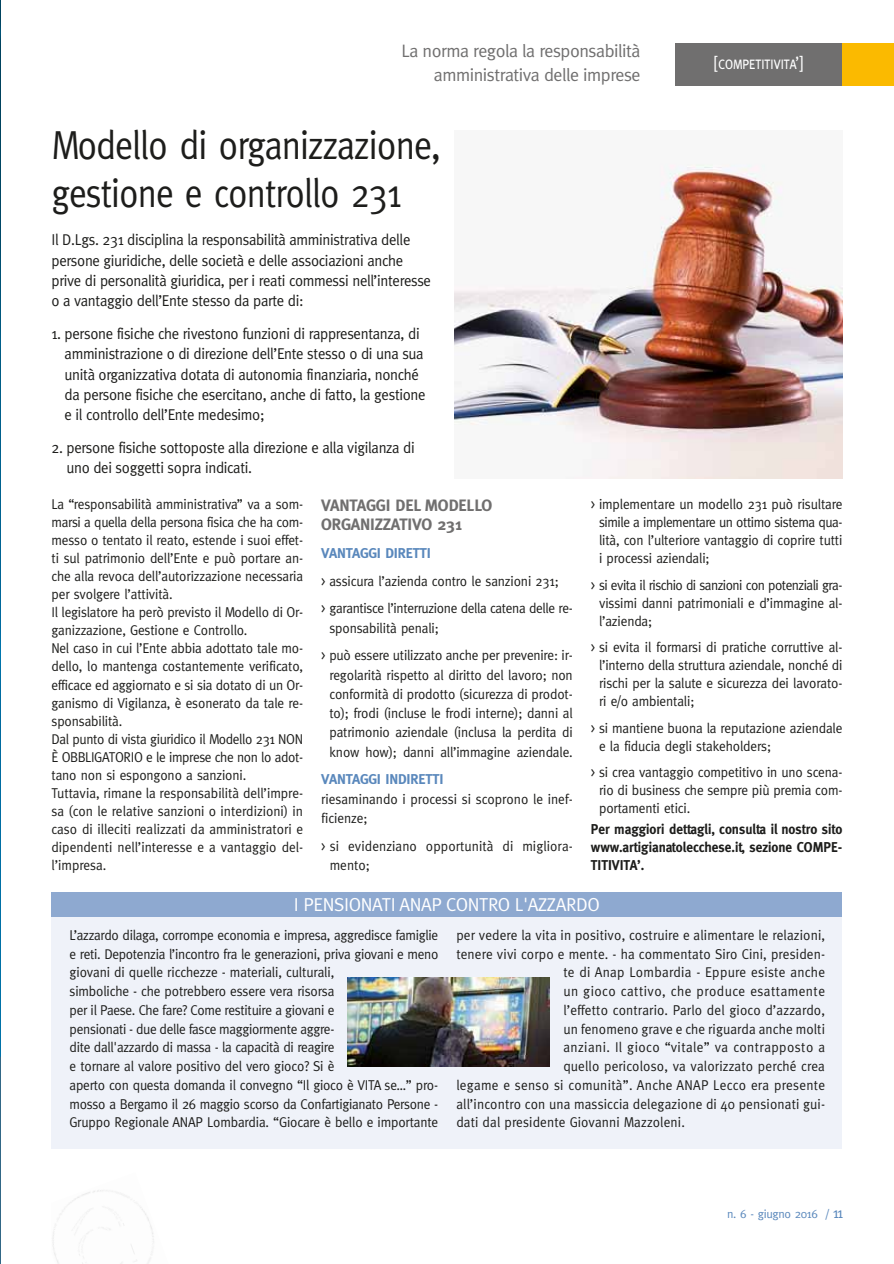
<style>
.page{position:relative;width:894px;height:1264px;background:#fff}
.page>*{position:absolute;margin:0;border:0;box-sizing:border-box;transform-origin:0 0}
.t1{font:40.5px/48px "Meta";letter-spacing:-.025em;color:#1d1d1b;scale:.89 1}
.t2{font:18.75px "Meta";letter-spacing:-.02em;color:#fff}
.t3{font:18px/24px "Meta";letter-spacing:-.025em;color:#706f6f;text-align:right}
.t4{font:18px "Meta Caps";letter-spacing:-.045em;color:#fff}
.t5{font:700 16.5px/19.2px "Meta";letter-spacing:-.01em;color:#706f6f}
.t6{font:15.75px/20.2px "Meta";letter-spacing:-.02em;color:#1d1d1b;scale:.94 1}
.t7{font:14.25px/18px "Meta";letter-spacing:-.01em;color:#1d1d1b;scale:.94 1}
.t8{font:14.25px "Meta";letter-spacing:.01em;color:#1d1d1b;scale:.94 1}
.t9{font:700 14.25px/18px "Meta";color:#1d1d1b;text-align:justify;scale:.94 1}
.t10{font:14.25px "Meta";letter-spacing:.02em;color:#1d1d1b;scale:.94 1}
.t11{font:14.25px "Meta";letter-spacing:.03em;color:#1d1d1b;scale:.94 1}
.t12{font:14.25px "Meta";letter-spacing:.035em;color:#1d1d1b;scale:.94 1}
.t13{font:700 14.25px "Meta";letter-spacing:-.01em;color:#5a88bc}
.t14{font:12px "Meta";letter-spacing:-.025em;color:#5a88bc}
.s1{font-size:15px}
</style>
<div class="page">
<div style="left:675px;top:43px;width:167px;height:43px;background:#706f6f"></div>
<div style="left:842px;top:43px;width:52px;height:43px;background:#fbba00"></div>
<img style="left:454px;top:164px;width:388px;height:314px">
<div style="left:52px;top:903px;width:790px;height:246px;background:#eff2f9"></div>
<div style="left:52px;top:892px;width:790px;height:25px;background:#8ea9d0"></div>
<img style="left:348px;top:978px;width:202px;height:88px">
<img style="left:0;top:0;width:1px;height:1056px">
<svg style="left:0;top:1056px;width:1px;height:208px"></svg>
<p class="t3" style="left:402px;top:40px;width:240px">La norma regola la responsabilità amministrativa delle imprese</p>
<h1 class="t1" style="left:51px;top:124px;width:439px">Modello di organizzazione, gestione e controllo 231</h1>
<p class="t6" style="left:52px;top:231px;width:405px">Il D.Lgs. 231 disciplina la responsabilità amministrativa delle persone giuridiche, delle società e delle associazioni anche prive di personalità giuridica, per i reati commessi nell’interesse o a vantaggio dell’Ente stesso da parte di:</p>
<p class="t6" style="left:65px;top:325px;width:386px;text-indent:-13px">1. persone fisiche che rivestono funzioni di rappresentanza, di amministrazione o di direzione dell’Ente stesso o di una sua unità organizzativa dotata di autonomia finanziaria, nonché da persone fisiche che esercitano, anche di fatto, la gestione e il controllo dell’Ente medesimo;</p>
<p class="t6" style="left:67px;top:439px;width:372px;text-indent:-15px">2. persone fisiche sottoposte alla direzione e alla vigilanza di uno dei soggetti sopra indicati.</p>
<p class="t4" style="left:714px;top:52px;width:90px">[competitivita’]</p>
<p class="t7" style="left:52px;top:496px;width:269px">La “responsabilità amministrativa” va a som&shy;marsi a quella della persona fisica che ha com&shy;messo o tentato il reato, estende i suoi effet&shy;ti sul patrimonio dell’Ente e può portare an&shy;che alla revoca dell’autorizzazione necessaria per svolgere l’attività.<br>Il legislatore ha però previsto il Modello di Or&shy;ganizzazione, Gestione e Controllo.<br>Nel caso in cui l’Ente abbia adottato tale mo&shy;dello, lo mantenga costantemente verificato, efficace ed aggiornato e si sia dotato di un Or&shy;ganismo di Vigilanza, è esonerato da tale re&shy;sponsabilità.<br>Dal punto di vista giuridico il Modello 231 NON È OBBLIGATORIO e le imprese che non lo adot&shy;tano non si espongono a sanzioni.<br>Tuttavia, rimane la responsabilità dell’impre&shy;sa (con le relative sanzioni o interdizioni) in caso di illeciti realizzati da amministratori e dipendenti nell’interesse e a vantaggio del&shy;l’impresa.</p>
<p class="t5" style="left:321px;top:497px;width:173px">VANTAGGI DEL MODELLO<br>ORGANIZZATIVO 231</p>
<p class="t13" style="left:321px;top:547px;width:111px">VANTAGGI DIRETTI</p>
<p class="t7" style="left:321px;top:568px;width:269px;line-height:27.8px">&gt; assicura l’azienda contro le sanzioni 231;<br>&gt; garantisce l’interruzione della catena delle re-</p>
<p class="t7" style="left:321px;top:615px;width:269px;line-height:27.8px;text-indent:8px">sponsabilità penali;<br>&gt; può essere utilizzato anche per prevenire: ir-</p>
<p class="t7" style="left:329px;top:666px;width:260px;line-height:19.2px;text-align:justify">regolarità rispetto al diritto del lavoro; non conformità di prodotto (sicurezza di prodot&shy;to); frodi (incluse le frodi interne); danni al patrimonio aziendale (inclusa la perdita di know how); danni all’immagine aziendale.</p>
<p class="t13" style="left:321px;top:774px;width:124px">VANTAGGI INDIRETTI</p>
<p class="t7" style="left:321px;top:790px;width:269px;line-height:19.2px">riesaminando i processi si scoprono le inef&shy;ficienze;</p>
<p class="t7" style="left:330px;top:837px;width:260px;line-height:19.2px;text-indent:-9px">&gt; si evidenziano opportunità di migliora&shy;mento;</p>
<p class="t7" style="left:599px;top:496px;width:260px;text-align:justify;text-indent:-8px">&gt; implementare un modello 231 può risultare simile a implementare un ottimo sistema qua&shy;lità, con l’ulteriore vantaggio di coprire tutti i processi aziendali;</p>
<p class="t7" style="left:599px;top:577px;width:260px;text-align:justify;text-indent:-8px">&gt; si evita il rischio di sanzioni con potenziali gra&shy;vissimi danni patrimoniali e d’immagine al&shy;l’azienda;</p>
<p class="t7" style="left:599px;top:639px;width:260px;text-align:justify;text-indent:-8px">&gt; si evita il formarsi di pratiche corruttive al&shy;l’interno della struttura aziendale, nonché di rischi per la salute e sicurezza dei lavorato&shy;ri e/o ambientali;</p>
<p class="t7" style="left:599px;top:720px;width:260px;text-indent:-8px">&gt; si mantiene buona la reputazione aziendale e la fiducia degli stakeholders;</p>
<p class="t7" style="left:599px;top:764px;width:260px;text-align:justify;text-indent:-8px">&gt; si crea vantaggio competitivo in uno scena&shy;rio di business che sempre più premia com&shy;portamenti etici.</p>
<p class="t9" style="left:591px;top:821px;width:269px">Per maggiori dettagli, consulta il nostro sito www.artigianatolecchese.it, sezione COMPE-TITIVITA’.</p>
<h2 class="t2" style="left:294px;top:897px;width:308px">I PENSIONATI ANAP CONTRO L'AZZARDO</h2>
<p class="t7" style="left:70px;top:926px;width:394px;line-height:18.8px">L’azzardo dilaga, corrompe economia e impresa, aggredisce famiglie e reti. Depotenzia l’incontro fra le generazioni, priva giovani e meno giovani di quelle ricchezze - materiali, culturali,<br>simboliche - che potrebbero essere vera risorsa<br>per il Paese. Che fare? Come restituire a giovani e<br>pensionati - due delle fasce maggiormente aggre-<br>dite dall'azzardo di massa - la capacità di reagire<br>e tornare al valore positivo del vero gioco? Si è<br>aperto con questa domanda il convegno “Il gioco è VITA se…” pro&shy;mosso a Bergamo il 26 maggio scorso da Confartigianato Persone - Gruppo Regionale ANAP Lombardia. “Giocare è bello e importante</p>
<p class="t8" style="left:456px;top:929px;width:394px">per vedere la vita in positivo, costruire e alimentare le relazioni,</p>
<p class="t8" style="left:456px;top:948px;width:394px">tenere vivi corpo e mente. - ha commentato Siro Cini, presiden-</p>
<p class="t10" style="left:563px;top:967px;width:280px">te di Anap Lombardia - Eppure esiste anche</p>
<p class="t12" style="left:563px;top:985px;width:280px">un gioco cattivo, che produce esattamente</p>
<p class="t8" style="left:563px;top:1004px;width:280px">l’effetto contrario. Parlo del gioco d’azzardo,</p>
<p class="t8" style="left:563px;top:1023px;width:280px">un fenomeno grave e che riguarda anche molti</p>
<p class="t11" style="left:563px;top:1042px;width:280px">anziani. Il gioco “vitale” va contrapposto a</p>
<p class="t8" style="left:563px;top:1060px;width:280px">quello pericoloso, va valorizzato perché crea</p>
<p class="t10" style="left:456px;top:1079px;width:394px">legame e senso si comunità”. Anche ANAP Lecco era presente</p>
<p class="t8" style="left:456px;top:1098px;width:394px">all’incontro con una massiccia delegazione di 40 pensionati gui-</p>
<p class="t8" style="left:456px;top:1117px;width:245px">dati dal presidente Giovanni Mazzoleni.</p>
<p class="t14" style="left:727px;top:1209px;width:118px">n. 6 - giugno 2016 / <span class="s1">11</span></p>
</div>
